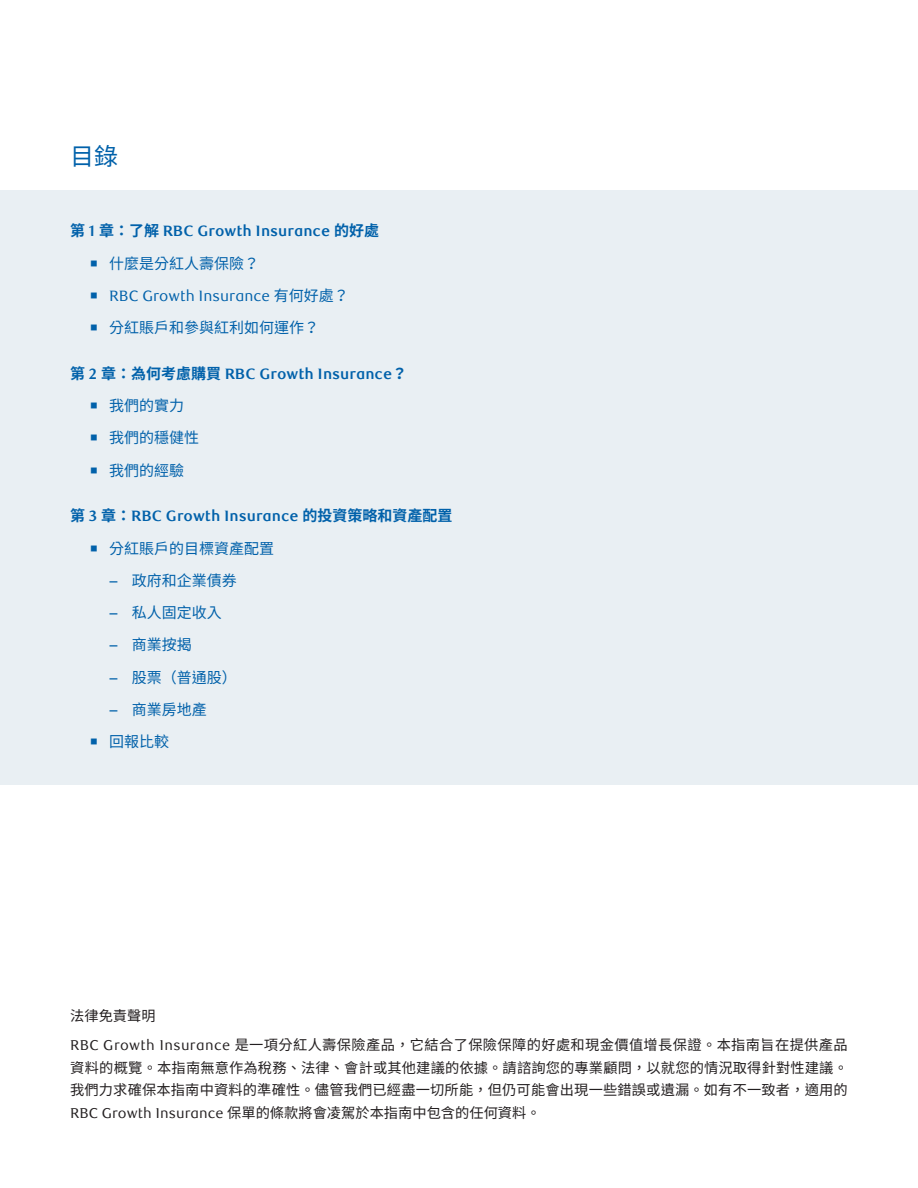
<style>
.page{position:relative;width:918px;height:1188px;background:#fff}
.page>*{position:absolute;margin:0;border:0;box-sizing:border-box;transform-origin:0 0}
.t1{font:24px "Noto Sans TC";color:#0161aa}
.t2{font:15px "Noto Sans TC";color:#0161aa}
.t3{font:700 15px "RBC Text";color:#0161aa}
.t4{font:15px "RBC Text";color:#0161aa}
.t5{font:14.25px/22.5px "Noto Sans TC";color:#231f20;text-align:justify}
.s1{font-family:"Noto Sans TC"}
.s2{font-family:"RBC Text";font-weight:700}
.s3{font-family:"RBC Text"}
</style>
<div class="page">
<div style="left:0;top:190px;width:918px;height:594px;background:#e9eff3"></div>
<p class="t1" style="left:70px;top:143px;width:50px">目錄</p>
<p class="t3" style="left:70px;top:222px;width:310px"><span class="s1">第</span> 1 <span class="s1">章：了解</span> RBC Growth Insurance <span class="s1">的好處</span></p>
<p class="t2" style="left:90px;top:255px;width:171px">○ 什麼是分紅人壽保險？</p>
<p class="t4" style="left:90px;top:287px;width:261px">○ RBC Growth Insurance <span class="s1">有何好處？</span></p>
<p class="t2" style="left:90px;top:319px;width:231px">○ 分紅賬戶和參與紅利如何運作？</p>
<p class="t3" style="left:70px;top:365px;width:339px"><span class="s1">第</span> 2 <span class="s1">章：為何考慮購買</span> RBC Growth Insurance<span class="s1">？</span></p>
<p class="t2" style="left:90px;top:397px;width:96px">○ 我們的實力</p>
<p class="t2" style="left:90px;top:429px;width:111px">○ 我們的穩健性</p>
<p class="t2" style="left:90px;top:462px;width:96px">○ 我們的經驗</p>
<p class="t3" style="left:70px;top:507px;width:384px"><span class="s1">第</span> 3 <span class="s1">章：</span>RBC Growth Insurance <span class="s1">的投資策略和資產配置</span></p>
<p class="t2" style="left:90px;top:540px;width:186px">○ 分紅賬戶的目標資產配置</p>
<p class="t2" style="left:109px;top:572px;width:129px"><span class="s2">–</span> 政府和企業債券</p>
<p class="t2" style="left:109px;top:604px;width:114px"><span class="s2">–</span> 私人固定收入</p>
<p class="t2" style="left:109px;top:636px;width:84px"><span class="s2">–</span> 商業按揭</p>
<p class="t2" style="left:109px;top:669px;width:129px"><span class="s2">–</span> 股票（普通股）</p>
<p class="t2" style="left:109px;top:701px;width:99px"><span class="s2">–</span> 商業房地產</p>
<p class="t2" style="left:90px;top:733px;width:81px">○ 回報比較</p>
<p class="t5" style="left:70px;top:1005px;width:87px">法律免責聲明</p>
<p class="t5" style="left:70px;top:1034px;width:779px"><span class="s3">RBC Growth Insurance</span> 是一項分紅人壽保險產品，它結合了保險保障的好處和現金價值增長保證。本指南旨在提供產品資料的概覽。本指南無意作為稅務、法律、會計或其他建議的依據。請諮詢您的專業顧問，以就您的情況取得針對性建議。我們力求確保本指南中資料的準確性。儘管我們已經盡一切所能，但仍可能會出現一些錯誤或遺漏。如有不一致者，適用的<span class="s3">RBC Growth Insurance</span> 保單的條款將會凌駕於本指南中包含的任何資料。</p>
</div>
